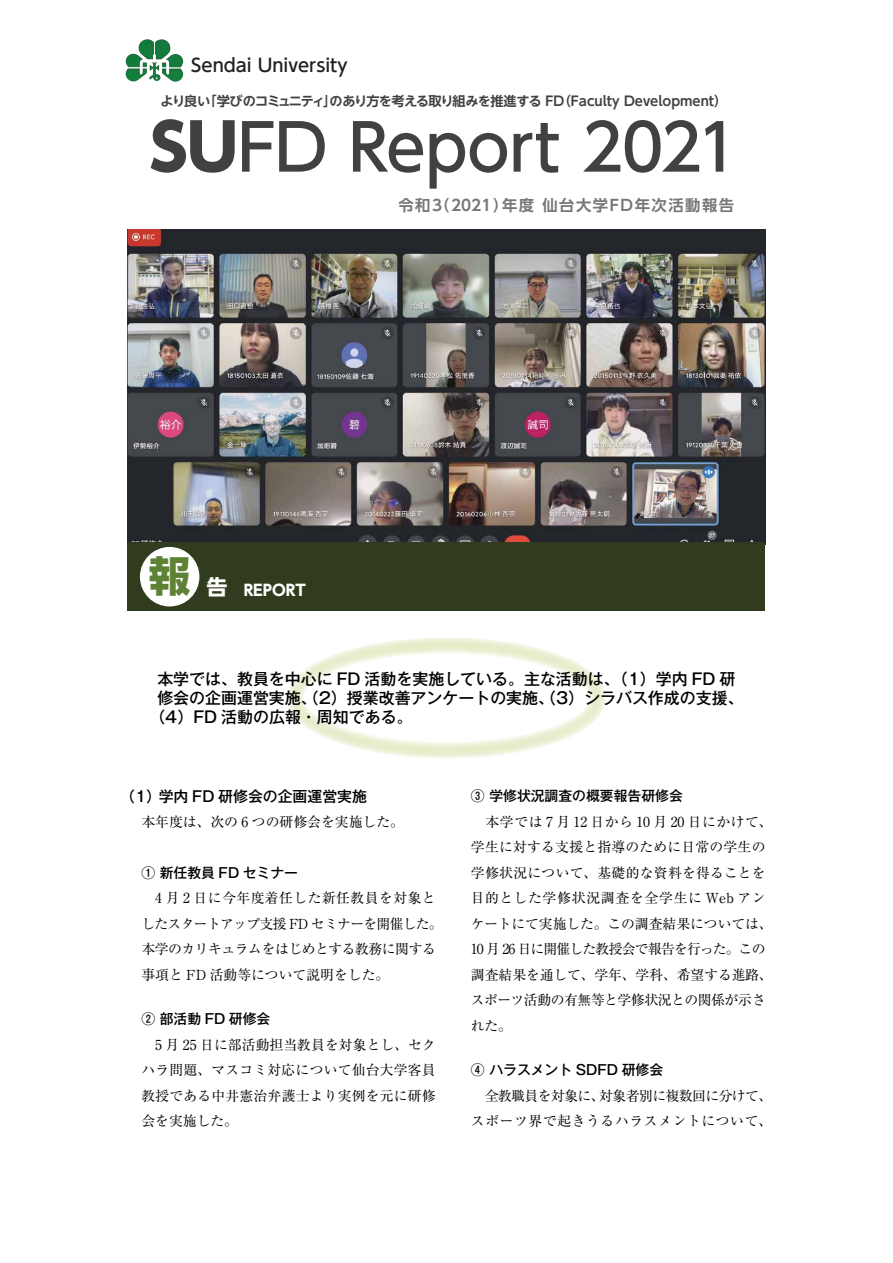
<style>
.page{position:relative;width:893px;height:1263px;background:#fff}
.page>*{position:absolute;margin:0;border:0;box-sizing:border-box;transform-origin:0 0}
.t1{font:63.75px "UD Shin Go NT Pro Medium 90 pv RKSJ H";letter-spacing:-.02em;color:#424142}
.t2{font:18px "UD Shin Go NT Pro Medium 90 pv RKSJ H";color:#202020}
.t3{font:500 15.9px "Gothic MB101 Pro";color:#000}
.t4{font:15.3px "UD Shin Go NT Pro De Bold 90 pv RKSJ H";letter-spacing:.1em;color:#787879}
.t5{font:15.3px "UD Shin Go NT Pro Bold 90 pv RKSJ H";color:#fff}
.t6{font:500 14.85px "Gothic MB101 Pro";color:#000}
.t7{font:13.8px/25.5px "Ryumin Pro";color:#000;text-align:justify}
.t8{font:13.8px/25.5px "Ryumin Pro";letter-spacing:-.035em;color:#000}
.t9{font:500 13.8px "Gothic MB101 Pro";color:#000}
.t10{font:13.8px/25.5px "Ryumin Pro";letter-spacing:.04em;color:#000}
.t11{font:13.2px "UD Shin Go NT Pro De Bold 90 pv RKSJ H";letter-spacing:-.02em;color:#424142}
.s1{font-family:"UD Shin Go NT Pro Heavy 90 pv RKSJ H"}
.s2{font-size:21px}
</style>
<div class="page">
<div style="left:287px;top:637px;width:319px;height:121px;border:17px solid #aac351;border-radius:50%"></div>
<svg style="left:125px;top:39px;width:641px;height:191px"></svg>
<img style="left:128px;top:230px;width:637px;height:312px">
<div style="left:128px;top:542px;width:637px;height:68px;background:#303c1d"></div>
<div style="left:140px;top:547px;width:59px;height:59px;background:#fff;border-radius:50%"></div>
<h2 class="t2" style="left:191px;top:51px;width:158px">Sendai University</h2>
<p class="t11" style="left:160px;top:90px;width:569px">より良い「学びのコミュニティ」のあり方を考える取り組みを推進する FD（Faculty Development）</p>
<h1 class="t1" style="left:150px;top:96px;width:591px"><span class="s1">SU</span>FD Report 2021</h1>
<p class="t4" style="left:398px;top:192px;width:337px">令和3（2021）年度 仙台大学FD年次活動報告</p>
<p class="t5" style="left:148px;top:578px;width:159px"><sup>報</sup> <span class="s2">告</span> REPORT</p>
<p class="t3" style="left:157px;top:666px;width:580px">本学では、教員を中心に FD 活動を実施している。主な活動は、（1）学内 FD 研</p>
<p class="t3" style="left:157px;top:685px;width:588px">修会の企画運営実施、（2）授業改善アンケートの実施、（3）シラバス作成の支援、</p>
<p class="t3" style="left:149px;top:704px;width:265px">（4）FD 活動の広報・周知である。</p>
<p class="t6" style="left:120px;top:784px;width:248px">（1）学内 FD 研修会の企画運営実施</p>
<p class="t7" style="left:128px;top:808px;width:278px">　本年度は、次の 6 つの研修会を実施した。</p>
<p class="t9" style="left:141px;top:861px;width:158px">① 新任教員 FD セミナー</p>
<p class="t8" style="left:141px;top:884px;width:303px">　4 月 2 日に今年度着任した新任教員を対象としたスタートアップ支援 FD セミナーを開催した。本学のカリキュラムをはじめとする教務に関する事項と FD 活動等について説明をした。</p>
<p class="t9" style="left:141px;top:1007px;width:130px">② 部活動 FD 研修会</p>
<p class="t7" style="left:141px;top:1031px;width:296px">　5 月 25 日に部活動担当教員を対象とし、セクハラ問題、マスコミ対応について仙台大学客員教授である中井憲治弁護士より実例を元に研修会を実施した。</p>
<p class="t9" style="left:471px;top:784px;width:213px">③ 学修状況調査の概要報告研修会</p>
<p class="t7" style="left:471px;top:808px;width:303px;text-align:left">　本学では 7 月 12 日から 10 月 20 日にかけて、学生に対する支援と指導のために日常の学生の学修状況について、基礎的な資料を得ることを目的とした学修状況調査を全学生に Web アンケートにて実施した。この調査結果については、<br>10 月 26 日に開催した教授会で報告を行った。この調査結果を通して、学年、学科、希望する進路、スポーツ活動の有無等と学修状況との関係が示された。</p>
<p class="t9" style="left:471px;top:1058px;width:194px">④ ハラスメント SDFD 研修会</p>
<p class="t10" style="left:471px;top:1082px;width:303px">　全教職員を対象に、対象者別に複数回に分けて、スポーツ界で起きうるハラスメントについて、</p>
</div>
